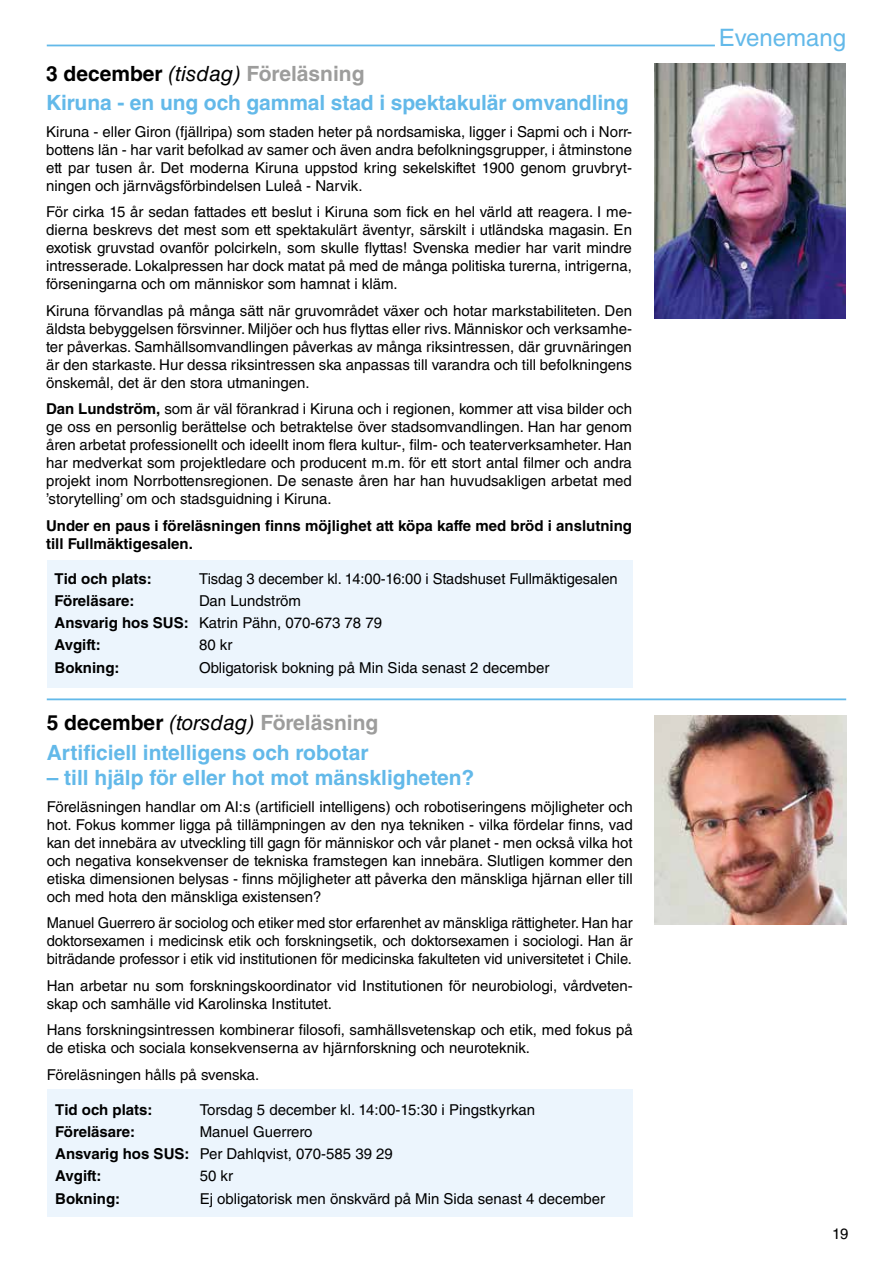
<style>
.page{position:relative;width:893px;height:1263px;background:#fff}
.page>*{position:absolute;margin:0;border:0;box-sizing:border-box;transform-origin:0 0}
.t1{font:24px "Helvetica LT Std";color:#63b9e9}
.t2{font:700 21px/29.4px "Helvetica LT Std";color:#63b9e9}
.t3{font:15px/18px "Helvetica LT Std";color:#000;text-align:justify}
.t4{font:700 15px/18px "Helvetica LT Std";color:#000}
.s1{color:#000}
.s2{font-weight:400;font-style:italic;color:#000}
.s3{color:#9d9d9c}
.s4{font-weight:700}
</style>
<div class="page">
<div style="left:47px;top:1090px;width:586px;height:127px;background:#ecf5fd"></div>
<div style="left:47px;top:561px;width:586px;height:127px;background:#ecf5fd"></div>
<img style="left:654px;top:64px;width:192px;height:255px">
<hr style="left:47px;top:45px;width:668px;height:1px;background:#63b9e9">
<hr style="left:47px;top:698px;width:799px;height:2px;background:#63b9e9">
<img style="left:655px;top:715px;width:191px;height:210px">
<h2 class="t2" style="left:46px;top:58px;width:584px"><span class="s1">3 december</span> <span class="s2">(tisdag)</span> <span class="s3">Föreläsning<br></span>Kiruna - en ung och gammal stad i spektakulär omvandling</h2>
<p class="t3" style="left:46px;top:122px;width:587px">Kiruna - eller Giron (fjällripa) som staden heter på nordsamiska, ligger i Sapmi och i Norr&shy;bottens län - har varit befolkad av samer och även andra befolkningsgrupper, i åtminstone ett par tusen år. Det moderna Kiruna uppstod kring sekelskiftet 1900 genom gruvbryt&shy;ningen och järnvägsförbindelsen Luleå - Narvik.</p>
<p class="t3" style="left:46px;top:203px;width:587px">För cirka 15 år sedan fattades ett beslut i Kiruna som fick en hel värld att reagera. I me&shy;dierna beskrevs det mest som ett spektakulärt äventyr, särskilt i utländska magasin. En exotisk gruvstad ovanför polcirkeln, som skulle flyttas! Svenska medier har varit mindre intresserade. Lokalpressen har dock matat på med de många politiska turerna, intrigerna, förseningarna och om människor som hamnat i kläm.</p>
<p class="t3" style="left:46px;top:301px;width:587px">Kiruna förvandlas på många sätt när gruvområdet växer och hotar markstabiliteten. Den äldsta bebyggelsen försvinner. Miljöer och hus flyttas eller rivs. Människor och verksamhe&shy;ter påverkas. Samhällsomvandlingen påverkas av många riksintressen, där gruvnäringen är den starkaste. Hur dessa riksintressen ska anpassas till varandra och till befolkningens önskemål, det är den stora utmaningen.</p>
<p class="t3" style="left:46px;top:400px;width:587px"><span class="s4">Dan Lundström,</span> som är väl förankrad i Kiruna och i regionen, kommer att visa bilder och ge oss en personlig berättelse och betraktelse över stadsomvandlingen. Han har genom åren arbetat professionellt och ideellt inom flera kultur-, film- och teaterverksamheter. Han har medverkat som projektledare och producent m.m. för ett stort antal filmer och andra projekt inom Norrbottensregionen. De senaste åren har han huvudsakligen arbetat med ’storytelling’ om och stadsguidning i Kiruna.</p>
<p class="t4" style="left:46px;top:516px;width:587px">Under en paus i föreläsningen finns möjlighet att köpa kaffe med bröd i anslutning till Fullmäktigesalen.</p>
<p class="t4" style="left:55px;top:569px;width:99px">Tid och plats:</p>
<p class="t3" style="left:199px;top:569px;width:420px">Tisdag 3 december kl. 14:00-16:00 i Stadshuset Fullmäktigesalen</p>
<p class="t4" style="left:55px;top:591px;width:81px">Föreläsare:</p>
<p class="t3" style="left:55px;top:589px;width:329px;line-height:22.2px;text-align:left;text-indent:144px">Dan Lundström<br><span class="s4">Ansvarig hos SUS:</span> Katrin Pähn, 070-673 78 79<br><span class="s4">Avgift:</span></p>
<p class="t3" style="left:199px;top:636px;width:35px">80 kr</p>
<p class="t4" style="left:55px;top:658px;width:66px">Bokning:</p>
<p class="t3" style="left:199px;top:658px;width:352px">Obligatorisk bokning på Min Sida senast 2 december</p>
<h2 class="t2" style="left:47px;top:708px;width:333px"><span class="s1">5 december</span> <span class="s2">(torsdag)</span> <span class="s3">Föreläsning<br></span>Artificiell intelligens och robotar</h2>
<h2 class="t2" style="left:47px;top:763px;width:429px">– till hjälp för eller hot mot mänskligheten?</h2>
<p class="t3" style="left:47px;top:797px;width:587px">Föreläsningen handlar om AI:s (artificiell intelligens) och robotiseringens möjligheter och hot. Fokus kommer ligga på tillämpningen av den nya tekniken - vilka fördelar finns, vad kan det innebära av utveckling till gagn för människor och vår planet - men också vilka hot och negativa konsekvenser de tekniska framstegen kan innebära. Slutligen kommer den etiska dimensionen belysas - finns möjligheter att påverka den mänskliga hjärnan eller till och med hota den mänskliga existensen?</p>
<p class="t3" style="left:47px;top:914px;width:587px">Manuel Guerrero är sociolog och etiker med stor erfarenhet av mänskliga rättigheter. Han har doktorsexamen i medicinsk etik och forskningsetik, och doktorsexamen i sociologi. Han är biträdande professor i etik vid institutionen för medicinska fakulteten vid universitetet i Chile.</p>
<p class="t3" style="left:47px;top:976px;width:587px">Han arbetar nu som forskningskoordinator vid Institutionen för neurobiologi, vårdveten&shy;skap och samhälle vid Karolinska Institutet.</p>
<p class="t3" style="left:47px;top:1021px;width:587px">Hans forskningsintressen kombinerar filosofi, samhällsvetenskap och etik, med fokus på de etiska och sociala konsekvenserna av hjärnforskning och neuroteknik.</p>
<p class="t3" style="left:47px;top:1065px;width:214px">Föreläsningen hålls på svenska.</p>
<p class="t4" style="left:55px;top:1100px;width:99px">Tid och plats:</p>
<p class="t3" style="left:200px;top:1100px;width:337px">Torsdag 5 december kl. 14:00-15:30 i Pingstkyrkan</p>
<p class="t4" style="left:55px;top:1122px;width:81px">Föreläsare:</p>
<p class="t3" style="left:55px;top:1120px;width:339px;line-height:22.2px;text-align:left;text-indent:144px">Manuel Guerrero<br><span class="s4">Ansvarig hos SUS:</span> Per Dahlqvist, 070-585 39 29<br><span class="s4">Avgift:</span></p>
<p class="t3" style="left:200px;top:1167px;width:35px">50 kr</p>
<p class="t4" style="left:55px;top:1189px;width:66px">Bokning:</p>
<p class="t3" style="left:200px;top:1189px;width:407px">Ej obligatorisk men önskvärd på Min Sida senast 4 december</p>
<h1 class="t1" style="left:719px;top:24px;width:129px">Evenemang</h1>
<p class="t3" style="left:832px;top:1224px;width:18px">19</p>
</div>
